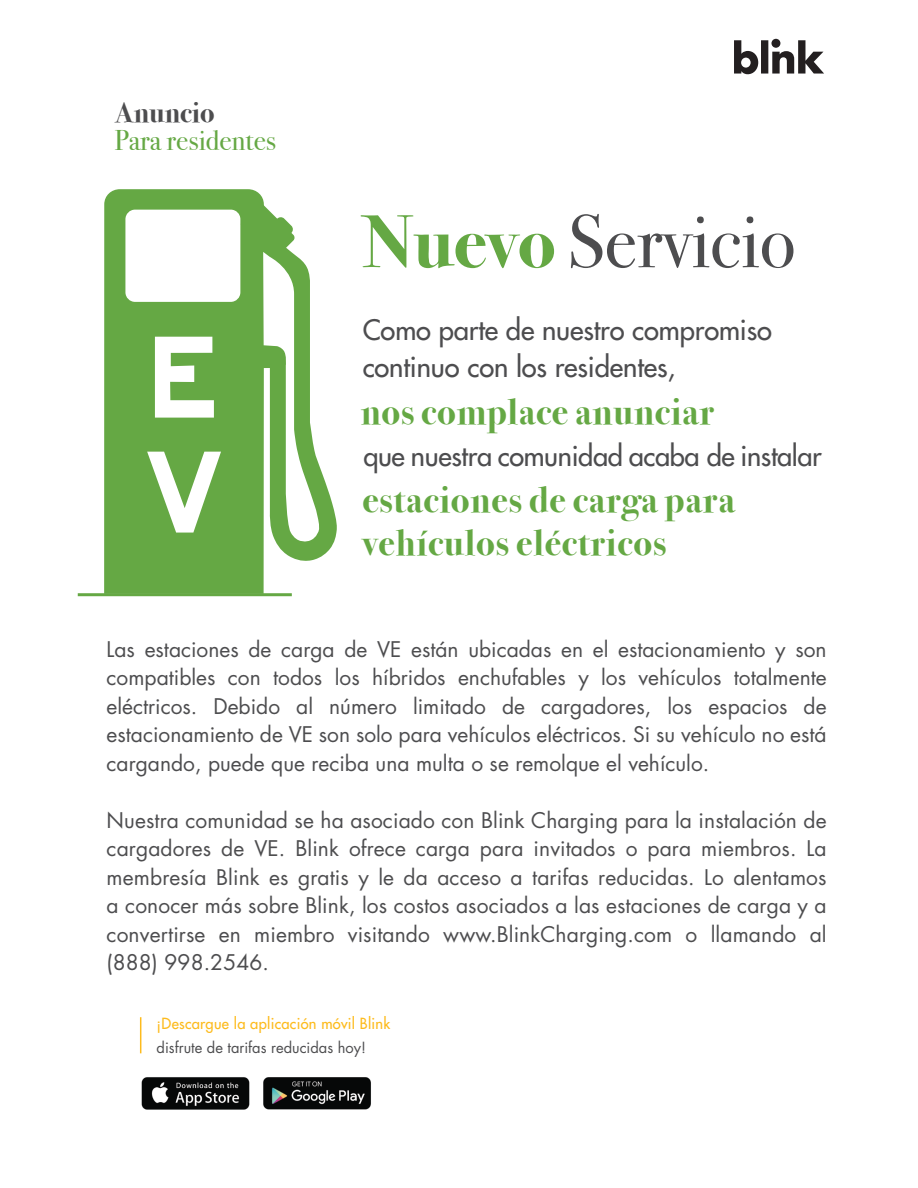
<style>
.page{position:relative;width:918px;height:1188px;background:#fff}
.page>*{position:absolute;margin:0;border:0;box-sizing:border-box;transform-origin:0 0}
.t1{font:75.15px "Bodoni Svty Two ITCTT";color:#4d4d4f}
.t2{font:700 37.05px/43.5px "Bodoni Svty Two ITCTT";letter-spacing:.025em;color:#65a844}
.t3{font:28.5px "Bodoni Svty Two ITCTT";color:#65a844}
.t4{font:700 28.5px "Bodoni Svty Two ITCTT";color:#4d4d4f}
.t5{font:500 27.45px/37.5px "Futura Std";letter-spacing:-.005em;color:#4d4d4f}
.t6{font:500 27.15px "Futura Std";letter-spacing:-.015em;color:#4d4d4f}
.t7{font:21px/28.5px "Futura Std";color:#4d4d4f;text-align:justify}
.t8{font:500 15px "Futura Std";letter-spacing:.02em;color:#fdbb1d}
.t9{font:15px "Futura Std";color:#4d4d4f}
.s1{font-weight:700;color:#65a844}
</style>
<div class="page">
<svg style="left:734px;top:39px;width:90px;height:35px"></svg>
<hr style="left:78px;top:593px;width:214px;height:3px;background:#65a844">
<svg style="left:104px;top:189px;width:233px;height:405px;fill:#65a844"></svg>
<svg style="left:241px;top:203px;width:54px;height:54px"></svg>
<hr style="left:140px;top:1017px;width:1px;height:36px;background:#fdbb1d">
<img style="left:142px;top:1077px;width:107px;height:33px">
<img style="left:263px;top:1077px;width:108px;height:33px">
<h3 class="t4" style="left:115px;top:88px;width:102px">Anuncio</h3>
<h3 class="t3" style="left:115px;top:117px;width:163px">Para residentes</h3>
<h1 class="t1" style="left:363px;top:180px;width:434px"><span class="s1">Nuevo</span> Servicio</h1>
<h3 class="t5" style="left:363px;top:311px;width:411px">Como parte de nuestro compromiso continuo con los residentes,</h3>
<h2 class="t2" style="left:361px;top:387px;width:355px">nos complace anunciar</h2>
<p class="t6" style="left:363px;top:439px;width:460px">que nuestra comunidad acaba de instalar</p>
<h2 class="t2" style="left:362px;top:474px;width:374px">estaciones de carga para vehículos eléctricos</h2>
<p class="t7" style="left:107px;top:635px;width:722px">Las estaciones de carga de VE están ubicadas en el estacionamiento y son compatibles con todos los híbridos enchufables y los vehículos totalmente eléctricos. Debido al número limitado de cargadores, los espacios de estacionamiento de VE son solo para vehículos eléctricos. Si su vehículo no está cargando, puede que reciba una multa o se remolque el vehículo.</p>
<p class="t7" style="left:107px;top:806px;width:722px">Nuestra comunidad se ha asociado con Blink Charging para la instalación de cargadores de VE. Blink ofrece carga para invitados o para miembros. La membresía Blink es gratis y le da acceso a tarifas reducidas. Lo alentamos a conocer más sobre Blink, los costos asociados a las estaciones de carga y a convertirse en miembro visitando www.BlinkCharging.com o llamando al (888) 998.2546.</p>
<p class="t8" style="left:157px;top:1014px;width:235px">¡Descargue la aplicación móvil Blink</p>
<p class="t9" style="left:157px;top:1037px;width:211px">disfrute de tarifas reducidas hoy!</p>
</div>
